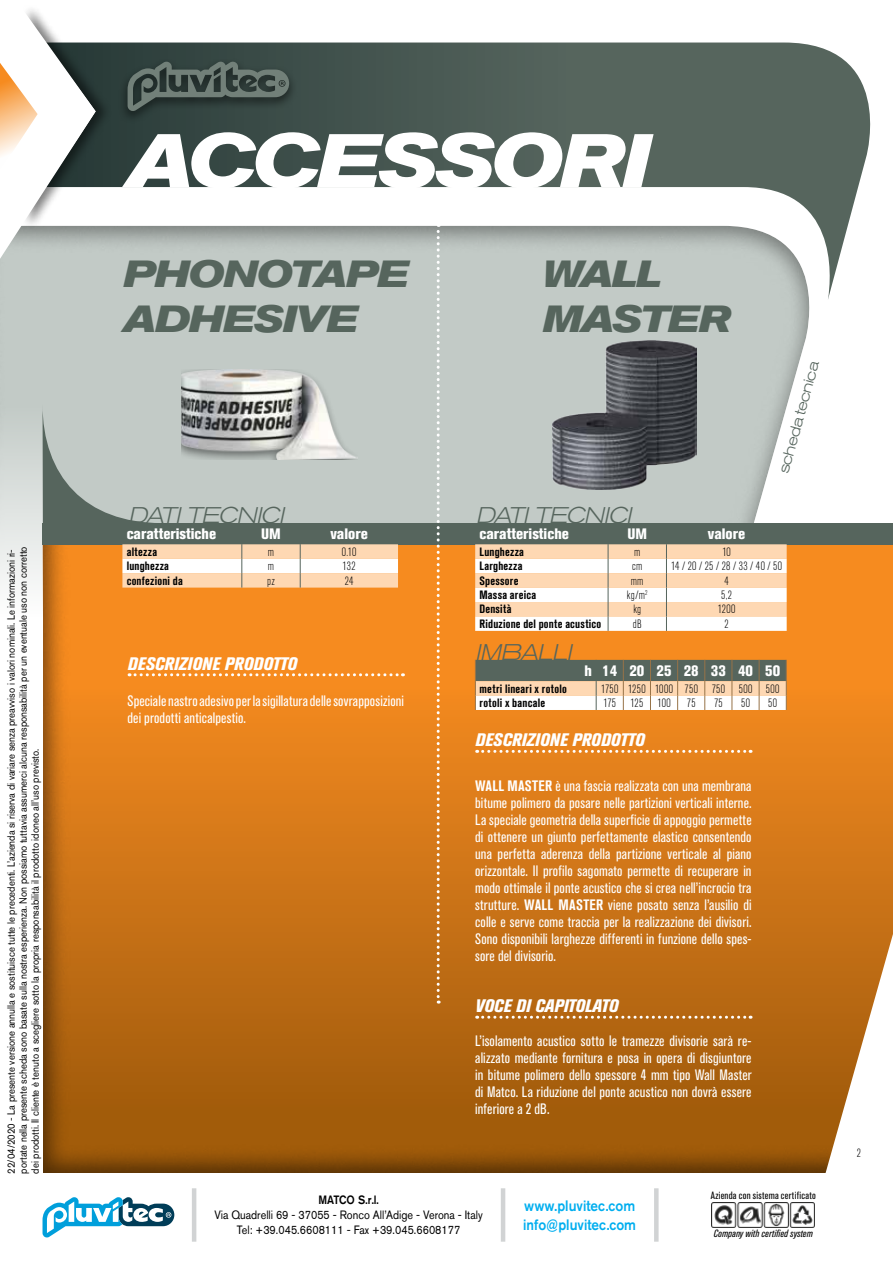
<style>
.page{position:relative;width:893px;height:1263px;background:#fff}
.page>*{position:absolute;margin:0;border:0;box-sizing:border-box;transform-origin:0 0}
.t1{font:italic 700 expanded 75px "Akzidenz Grotesk BQ";letter-spacing:-.055em;color:#fff}
.t2{font:italic 700 expanded 37.5px/45px "Akzidenz Grotesk BQ";letter-spacing:-.05em;color:#56655d}
.t3{font:italic 300 expanded 22.5px "Akzidenz Grotesk BQ";color:#56655d}
.t4{font:italic 800 condensed 18px "Akzidenz Grotesk BQ";color:#fff}
.t5{font:condensed 15px/17px "Akzidenz Grotesk BQ";letter-spacing:.01em;color:#fff;text-align:justify}
.t6{font:800 condensed 15px "Akzidenz Grotesk BQ";color:#fff}
.t7{font:500 15px/19.5px "Akzidenz Grotesk BQ";color:#00aeef;scale:.9 1}
.t8{font:300 expanded 15px "Akzidenz Grotesk BQ";color:#56655d}
.t9{font:700 condensed 12px "Akzidenz Grotesk BQ";letter-spacing:.02em;color:#000}
.t10{font:300 condensed 12px "Akzidenz Grotesk BQ";letter-spacing:.025em;color:#000}
.t11{font:12px/15px "Akzidenz Grotesk BQ";color:#000;text-align:center;scale:.9 1}
.t12{font:500 12px "Akzidenz Grotesk BQ";letter-spacing:-.015em;color:#000;scale:.9 1}
.t13{font:300 condensed 12px "Akzidenz Grotesk BQ";letter-spacing:.005em;color:#000}
.t14{font:10.5px/12px "Akzidenz Grotesk BQ";color:#000;scale:.9 1}
.t15{font:condensed 10.5px "Akzidenz Grotesk BQ";letter-spacing:.025em;color:#000}
.t16{font:italic condensed 10.5px "Akzidenz Grotesk BQ";letter-spacing:.015em;color:#000}
.s1{font-weight:700}
</style>
<div class="page">
<div style="left:0;top:224px;width:809px;height:1039px;background:#000;opacity:.4"></div>
<div style="left:41px;top:531px;width:852px;height:643px;background:#000;opacity:.5"></div>
<svg style="left:0;top:43px;width:871px;height:257px"></svg>
<div style="left:21px;top:3px;width:92px;height:228px;background:#000;opacity:.5"></div>
<svg style="left:0;top:3px;width:96px;height:256px"></svg>
<svg style="left:0;top:408px;width:43px;height:766px"></svg>
<svg style="left:812px;top:934px;width:81px;height:240px"></svg>
<div style="left:43px;top:523px;width:850px;height:21px;background:#56655d"></div>
<svg style="left:129px;top:673px;width:274px;height:3px"></svg>
<svg style="left:43px;top:404px;width:355px;height:184px"></svg>
<img style="left:181px;top:370px;width:176px;height:90px">
<div style="left:118px;top:57px;width:180px;height:67px;background:#000;opacity:.5"></div>
<svg style="left:128px;top:62px;width:161px;height:49px;background:#46544f"></svg>
<svg style="left:477px;top:750px;width:274px;height:3px"></svg>
<svg style="left:477px;top:1016px;width:274px;height:3px"></svg>
<img style="left:553px;top:341px;width:144px;height:148px">
<div style="left:0;top:1174px;width:893px;height:89px;background:#fff"></div>
<svg style="left:475px;top:544px;width:312px;height:87px"></svg>
<svg style="left:475px;top:660px;width:312px;height:50px"></svg>
<svg style="left:437px;top:224px;width:3px;height:779px"></svg>
<svg style="left:43px;top:1197px;width:131px;height:40px"></svg>
<hr style="left:192px;top:1188px;width:4px;height:54px;background:#d1d3d4">
<hr style="left:501px;top:1188px;width:4px;height:54px;background:#d1d3d4">
<div style="left:654px;top:1188px;width:5px;height:54px;background:#d1d3d4"></div>
<img style="left:712px;top:1203px;width:103px;height:24px">
<p class="t14" style="left:5px;top:1173px;width:698px;rotate:-90deg">22/04/2020 - La presente versione annulla e sostituisce tutte le precedenti. L’azienda si riserva di variare senza preavviso i valori nominali. Le informazioni ri&shy;portate nella presente scheda sono basate sulla nostra esperienza. Non possiamo tuttavia assumerci alcuna responsabilità per un eventuale uso non corretto dei prodotti. Il cliente è tenuto a scegliere sotto la propria responsabilità il prodotto idoneo all’uso previsto.</p>
<h1 class="t1" style="left:128px;top:115px;width:526px">ACCESSORI</h1>
<h2 class="t2" style="left:123px;top:251px;width:287px">PHONOTAPE<br>ADHESIVE</h2>
<h2 class="t2" style="left:543px;top:251px;width:190px">WALL<br>MASTER</h2>
<p class="t8" style="left:774px;top:470px;width:117px;rotate:-74deg">scheda tecnica</p>
<h3 class="t3" style="left:128px;top:502px;width:163px">DATITECNICI</h3>
<h3 class="t3" style="left:476px;top:502px;width:163px">DATITECNICI</h3>
<p class="t6" style="left:127px;top:525px;width:91px">caratteristiche</p>
<p class="t6" style="left:261px;top:525px;width:21px">UM</p>
<p class="t6" style="left:330px;top:525px;width:39px">valore</p>
<p class="t9" style="left:127px;top:545px;width:32px">altezza</p>
<p class="t10" style="left:268px;top:545px;width:8px">m</p>
<p class="t10" style="left:342px;top:545px;width:16px">0.10</p>
<p class="t9" style="left:127px;top:559px;width:44px">lunghezza</p>
<p class="t10" style="left:268px;top:560px;width:8px">m</p>
<p class="t10" style="left:343px;top:560px;width:14px">132</p>
<p class="t9" style="left:127px;top:574px;width:58px">confezioni da</p>
<p class="t10" style="left:267px;top:574px;width:9px">pz</p>
<p class="t10" style="left:345px;top:574px;width:10px">24</p>
<p class="t4" style="left:128px;top:654px;width:171px">DESCRIZIONE PRODOTTO</p>
<p class="t5" style="left:128px;top:692px;width:278px">Speciale nastro adesivo per la sigillatura delle sovrapposizioni dei prodotti anticalpestio.</p>
<p class="t6" style="left:479px;top:525px;width:91px">caratteristiche</p>
<p class="t6" style="left:627px;top:525px;width:21px">UM</p>
<p class="t6" style="left:708px;top:525px;width:39px">valore</p>
<p class="t9" style="left:479px;top:545px;width:46px">Lunghezza</p>
<p class="t10" style="left:634px;top:545px;width:8px">m</p>
<p class="t10" style="left:722px;top:545px;width:10px">10</p>
<p class="t9" style="left:479px;top:559px;width:45px">Larghezza</p>
<p class="t10" style="left:632px;top:560px;width:12px">cm</p>
<p class="t10" style="left:671px;top:560px;width:113px">14 / 20 / 25 / 28 / 33 / 40 / 50</p>
<p class="t9" style="left:479px;top:574px;width:40px">Spessore</p>
<p class="t10" style="left:631px;top:574px;width:14px">mm</p>
<p class="t10" style="left:724px;top:574px;width:6px">4</p>
<p class="t9" style="left:479px;top:588px;width:58px">Massa areica</p>
<p class="t10" style="left:627px;top:588px;width:22px">kg/m<sup>2</sup></p>
<p class="t10" style="left:721px;top:588px;width:12px">5,2</p>
<p class="t9" style="left:479px;top:602px;width:34px">Densità</p>
<p class="t10" style="left:633px;top:603px;width:9px">kg</p>
<p class="t10" style="left:718px;top:603px;width:19px">1200</p>
<p class="t9" style="left:479px;top:617px;width:123px">Riduzione del ponte acustico</p>
<p class="t10" style="left:633px;top:617px;width:10px">dB</p>
<p class="t10" style="left:724px;top:617px;width:6px">2</p>
<h3 class="t3" style="left:475px;top:639px;width:103px">IMBALLI</h3>
<p class="t6" style="left:584px;top:662px;width:197px">h 14 20 25 28 33 40 50</p>
<p class="t9" style="left:480px;top:681px;width:89px">metri lineari x rotolo</p>
<p class="t10" style="left:601px;top:682px;width:180px">1750 1250 1000 750 750 500 500</p>
<p class="t9" style="left:480px;top:696px;width:67px">rotoli x bancale</p>
<p class="t13" style="left:603px;top:696px;width:69px">175 125 100</p>
<p class="t10" style="left:687px;top:696px;width:10px">75</p>
<p class="t10" style="left:714px;top:696px;width:10px">75</p>
<p class="t10" style="left:741px;top:696px;width:10px">50</p>
<p class="t10" style="left:768px;top:696px;width:10px">50</p>
<p class="t4" style="left:475px;top:730px;width:171px">DESCRIZIONE PRODOTTO</p>
<p class="t5" style="left:475px;top:777px;width:278px"><span class="s1">WALL MASTER</span> è una fascia realizzata con una membrana bitume polimero da posare nelle partizioni verticali interne.<br>La speciale geometria della superficie di appoggio permette di ottenere un giunto perfettamente elastico consentendo una perfetta aderenza della partizione verticale al piano orizzontale. Il profilo sagomato permette di recuperare in modo ottimale il ponte acustico che si crea nell’incrocio tra strutture. <span class="s1">WALL MASTER</span> viene posato senza l’ausilio di colle e serve come traccia per la realizzazione dei divisori.<br>Sono disponibili larghezze differenti in funzione dello spes&shy;sore del divisorio.</p>
<p class="t4" style="left:475px;top:996px;width:144px">VOCE DI CAPITOLATO</p>
<p class="t5" style="left:475px;top:1033px;width:278px">L’isolamento acustico sotto le tramezze divisorie sarà re&shy;alizzato mediante fornitura e posa in opera di disgiuntore in bitume polimero dello spessore 4 mm tipo Wall Master di Matco. La riduzione del ponte acustico non dovrà essere inferiore a 2 dB.</p>
<p class="t12" style="left:318px;top:1193px;width:69px">MATCO S.r.l.</p>
<p class="t11" style="left:214px;top:1207px;width:300px">Via Quadrelli 69 - 37055 - Ronco All’Adige - Verona - Italy<br>Tel: +39.045.6608111 - Fax +39.045.6608177</p>
<p class="t7" style="left:523px;top:1195px;width:127px">www.pluvitec.com info@pluvitec.com</p>
<p class="t15" style="left:711px;top:1189px;width:107px">Azienda con sistema certificato</p>
<p class="t16" style="left:714px;top:1228px;width:100px">Company with certified system</p>
<p class="t10" style="left:857px;top:1146px;width:6px">2</p>
</div>
